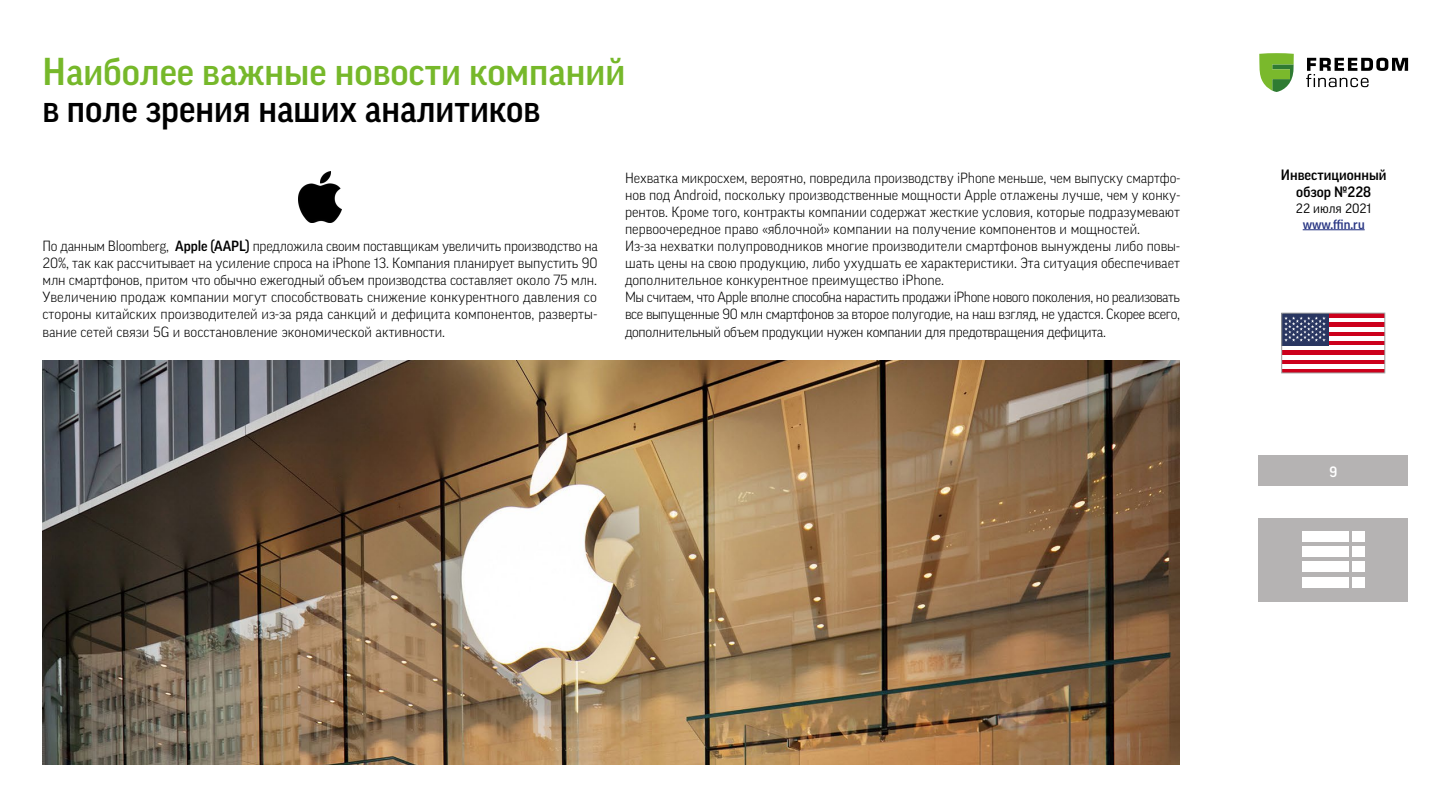
<style>
.page{position:relative;width:1440px;height:810px;background:#fff}
.page>*{position:absolute;margin:0;border:0;box-sizing:border-box;transform-origin:0 0}
.t1{font:500 37.5px "Good Pro";color:#76b82a}
.t2{font:500 37.5px "Good Pro";color:#000;scale:.95 1}
.t3{font:500 14.48px/17.4px "Good Pro";color:#000;text-align:center}
.t4{font:500 14.48px "Good Pro";color:#fff}
.t5{font:300 14.25px/17.1px "Good Pro";color:#000;text-align:justify}
.t6{font:500 13.05px "Good Pro";color:#283583}
.t7{font:13.05px "Good Pro";color:#000}
.s1{font-weight:500}
</style>
<div class="page">
<hr style="left:1303px;top:229px;width:62px;height:1px;background:#283583">
<div style="left:1258px;top:456px;width:150px;height:30px;background:#b5b3b3"></div>
<div style="left:1259px;top:518px;width:149px;height:83px;background:#b5b3b3"></div>
<div style="left:1302px;top:531px;width:46px;height:11px;background:#fff"></div>
<div style="left:1352px;top:531px;width:13px;height:11px;background:#fff"></div>
<div style="left:1302px;top:547px;width:46px;height:10px;background:#fff"></div>
<div style="left:1352px;top:547px;width:13px;height:10px;background:#fff"></div>
<div style="left:1302px;top:562px;width:46px;height:10px;background:#fff"></div>
<div style="left:1352px;top:562px;width:13px;height:10px;background:#fff"></div>
<div style="left:1302px;top:577px;width:46px;height:11px;background:#fff"></div>
<div style="left:1352px;top:577px;width:13px;height:11px;background:#fff"></div>
<svg style="left:1259px;top:53px;width:35px;height:39px"></svg>
<svg style="left:1306px;top:58px;width:102px;height:29px"></svg>
<div style="left:1282px;top:368px;width:103px;height:5px;background:#cc001c"></div>
<div style="left:1282px;top:359px;width:103px;height:5px;background:#cc001c"></div>
<div style="left:1282px;top:350px;width:103px;height:5px;background:#cc001c"></div>
<hr style="left:1282px;top:341px;width:103px;height:4px;background:#cc001c">
<hr style="left:1282px;top:332px;width:103px;height:4px;background:#cc001c">
<div style="left:1282px;top:322px;width:103px;height:5px;background:#cc001c"></div>
<div style="left:1282px;top:313px;width:103px;height:5px;background:#cc001c"></div>
<div style="left:1282px;top:313px;width:47px;height:32px;background:#293661"></div>
<svg style="left:1284px;top:316px;width:42px;height:26px"></svg>
<div style="left:1282px;top:313px;width:103px;height:60px;border:1px solid #9d9d9c"></div>
<img style="left:298px;top:171px;width:43px;height:51px">
<img style="left:43px;top:360px;width:1137px;height:405px">
<h1 class="t1" style="left:43px;top:50px;width:585px">Наиболее важные новости компаний</h1>
<h1 class="t2" style="left:43px;top:87px;width:526px">в поле зрения наших аналитиков</h1>
<p class="t5" style="left:43px;top:237px;width:557px">По данным Bloomberg, <span class="s1">Apple (AAPL)</span> предложила своим поставщикам увеличить производство на 20%, так как рассчитывает на усиление спроса на iPhone 13. Компания планирует выпустить 90 млн смартфонов, притом что обычно ежегодный объем производства составляет около 75 млн.<br>Увеличению продаж компании могут способствовать снижение конкурентного давления со стороны китайских производителей из-за ряда санкций и дефицита компонентов, разверты&shy;вание сетей связи 5G и восстановление экономической активности.</p>
<p class="t5" style="left:625px;top:169px;width:557px;text-align:left">Нехватка микросхем, вероятно, повредила производству iPhone меньше, чем выпуску смартфо&shy;нов под Android, поскольку производственные мощности Apple отлажены лучше, чем у конку&shy;рентов. Кроме того, контракты компании содержат жесткие условия, которые подразумевают первоочередное право «яблочной» компании на получение компонентов и мощностей.<br>Из-за нехватки полупроводников многие производители смартфонов вынуждены либо повы&shy;шать цены на свою продукцию, либо ухудшать ее характеристики. Эта ситуация обеспечивает дополнительное конкурентное преимущество iPhone.<br>Мы считаем, что Apple вполне способна нарастить продажи iPhone нового поколения, но реализовать все выпущенные 90 млн смартфонов за второе полугодие, на наш взгляд, не удастся. Скорее всего, дополнительный объем продукции нужен компании для предотвращения дефицита.</p>
<p class="t3" style="left:1281px;top:166px;width:107px">Инвестиционный обзор №228</p>
<p class="t7" style="left:1296px;top:201px;width:77px">22 июля 2021</p>
<p class="t6" style="left:1303px;top:217px;width:63px">www.ffin.ru</p>
<p class="t4" style="left:1329px;top:463px;width:9px">9</p>
</div>
